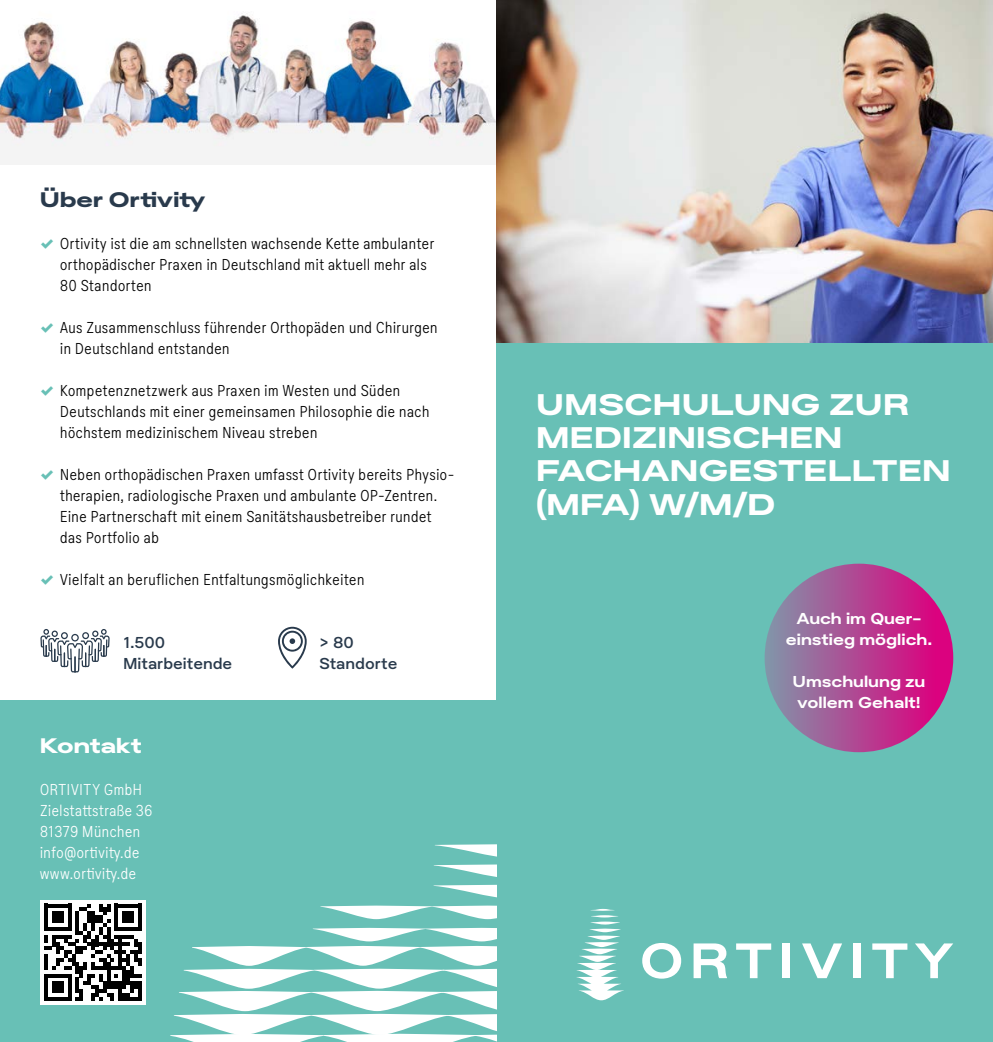
<style>
.page{position:relative;width:993px;height:1042px;background:#fff}
.page>*{position:absolute;margin:0;border:0;box-sizing:border-box;transform-origin:0 0}
.t1{font:29.75px/33.2px "Plaid XL";letter-spacing:.01em;color:#fff}
.t2{font:21px "Plaid XL";letter-spacing:.005em;color:#293a4c}
.t3{font:21px "Plaid XL";color:#fff}
.t4{font:15.75px/21px "Plaid XS";letter-spacing:-.005em;color:#000}
.t5{font:15.75px/21px "Plaid XS";letter-spacing:-.005em;color:#fff}
.t6{font:15.75px/21px "Plaid L";color:#fff;text-align:center}
.t7{font:15.75px/21px "Plaid M";color:#293a4c}
.s1{font-family:"Inter";font-weight:900;color:#68c0b6}
</style>
<div class="page">
<div style="left:496px;top:342px;width:496px;height:700px;background:#68c0b6"></div>
<svg style="left:642px;top:943px;width:39px;height:35px"></svg>
<svg style="left:693px;top:943px;width:33px;height:35px"></svg>
<svg style="left:736px;top:943px;width:35px;height:35px"></svg>
<div style="left:782px;top:943px;width:8px;height:35px;background:#fff"></div>
<svg style="left:802px;top:943px;width:39px;height:35px"></svg>
<div style="left:853px;top:943px;width:7px;height:35px;background:#fff"></div>
<svg style="left:872px;top:943px;width:35px;height:35px"></svg>
<svg style="left:915px;top:943px;width:37px;height:35px"></svg>
<svg style="left:576px;top:909px;width:47px;height:91px"></svg>
<img style="left:0;top:15px;width:496px;height:150px">
<svg style="left:40px;top:629px;width:70px;height:43px"></svg>
<svg style="left:278px;top:627px;width:28px;height:42px"></svg>
<img style="left:496px;top:0;width:496px;height:342px">
<div style="left:764px;top:564px;width:188px;height:188px;background:linear-gradient(to right,#8097aa,#e1007c);border-radius:50%"></div>
<div style="left:0;top:700px;width:496px;height:342px;background:#68c0b6"></div>
<div style="left:40px;top:900px;width:105px;height:104px;background:#fff"></div>
<svg style="left:44px;top:903px;width:97px;height:98px"></svg>
<svg style="left:320px;top:905px;width:176px;height:14px"></svg>
<svg style="left:433px;top:884px;width:63px;height:14px"></svg>
<svg style="left:433px;top:864px;width:63px;height:13px"></svg>
<svg style="left:435px;top:844px;width:61px;height:13px"></svg>
<svg style="left:170px;top:928px;width:326px;height:114px"></svg>
<h2 class="t2" style="left:40px;top:185px;width:167px">Über Ortivity</h2>
<p class="t4" style="left:60px;top:233px;width:376px;text-indent:-20px"><span class="s1">✓</span> Ortivity ist die am schnellsten wachsende Kette ambulanter orthopädischer Praxen in Deutschland mit aktuell mehr als<br>80 Standorten</p>
<p class="t4" style="left:60px;top:317px;width:379px;text-indent:-20px"><span class="s1">✓</span> Aus Zusammenschluss führender Orthopäden und Chirurgen in Deutschland entstanden</p>
<p class="t4" style="left:60px;top:380px;width:371px;text-indent:-20px"><span class="s1">✓</span> Kompetenznetzwerk aus Praxen im Westen und Süden<br>Deutschlands mit einer gemeinsamen Philosophie die nach höchstem medizinischem Niveau streben</p>
<p class="t4" style="left:60px;top:464px;width:396px;text-indent:-20px"><span class="s1">✓</span> Neben orthopädischen Praxen umfasst Ortivity bereits Physio&shy;therapien, radiologische Praxen und ambulante OP-Zentren.<br>Eine Partnerschaft mit einem Sanitätshausbetreiber rundet das Portfolio ab</p>
<p class="t4" style="left:40px;top:569px;width:326px"><span class="s1">✓</span> Vielfalt an beruflichen Entfaltungsmöglichkeiten</p>
<p class="t7" style="left:123px;top:632px;width:111px">1.500<br>Mitarbeitende</p>
<p class="t7" style="left:319px;top:632px;width:80px">&gt; 80<br>Standorte</p>
<h2 class="t3" style="left:40px;top:731px;width:103px">Kontakt</h2>
<p class="t5" style="left:40px;top:779px;width:114px">ORTIVITY GmbH<br>Zielstattstraße 36<br>81379 München info@ortivity.de www.ortivity.de</p>
<h1 class="t1" style="left:536px;top:389px;width:416px">UMSCHULUNG ZUR<br>MEDIZINISCHEN<br>FACHANGESTELLTEN (MFA) W/M/D</h1>
<p class="t6" style="left:785px;top:609px;width:148px">Auch im Quer&shy;einstieg möglich.</p>
<p class="t6" style="left:792px;top:672px;width:134px">Umschulung zu vollem Gehalt!</p>
</div>
